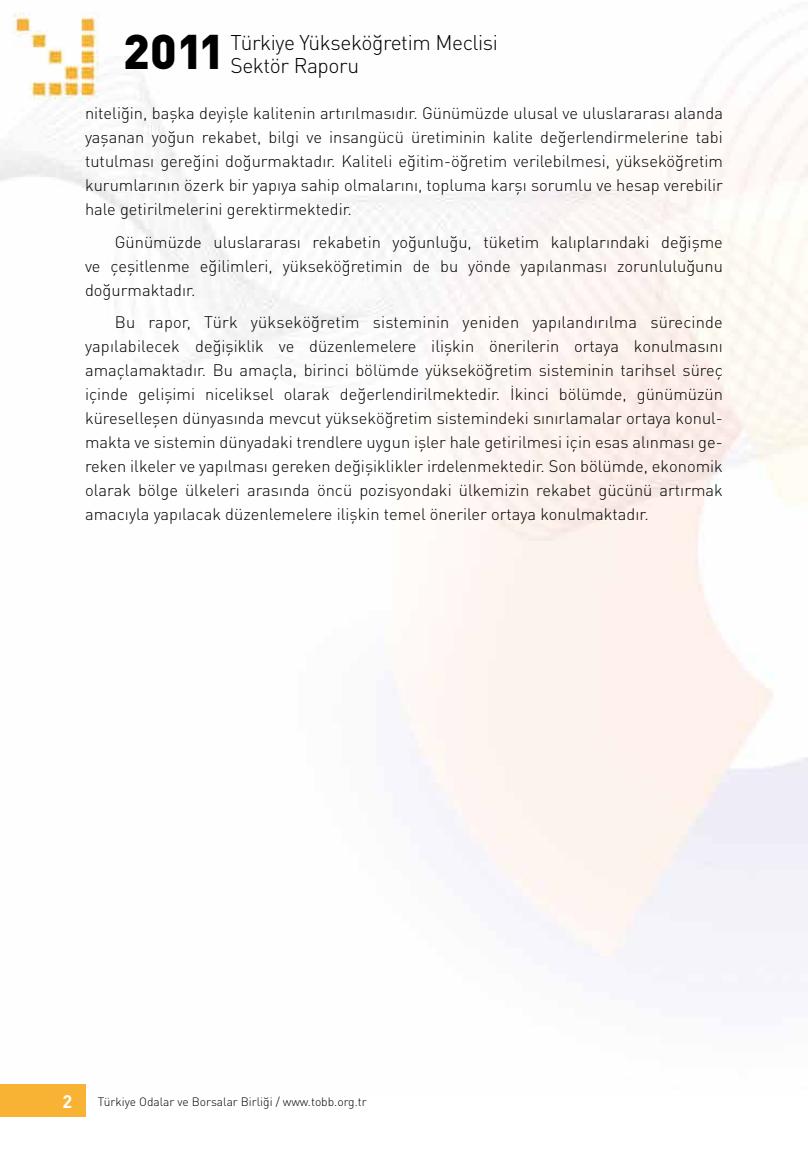
<style>
.page{position:relative;width:808px;height:1149px;background:#fff}
.page>*{position:absolute;margin:0;border:0;box-sizing:border-box;transform-origin:0 0}
.t1{font:900 48px "DIN Pro";color:#000}
.t2{font:300 21px/22.5px "DIN Pro";letter-spacing:-.02em;color:#000}
.t3{font:700 18px "DIN Pro";color:#fff}
.t4{font:300 16.5px/24px "DIN Pro";color:#000;text-align:justify}
.t5{font:300 12px "DIN Pro";color:#000}
</style>
<div class="page">
<img style="left:0;top:4px;width:808px;height:1090px">
<div style="left:0;top:1084px;width:85px;height:32px;background:#f8b334"></div>
<h1 class="t1" style="left:123px;top:19px;width:103px">2011</h1>
<p class="t2" style="left:230px;top:31px;width:269px">Türkiye Yükseköğretim Meclisi<br>Sektör Raporu</p>
<p class="t4" style="left:85px;top:100px;width:639px">niteliğin, başka deyişle kalitenin artırılmasıdır. Günümüzde ulusal ve uluslararası alanda yaşanan yoğun rekabet, bilgi ve insangücü üretiminin kalite değerlendirmelerine tabi tutulması gereğini doğurmaktadır. Kaliteli eğitim-öğretim verilebilmesi, yükseköğretim kurumlarının özerk bir yapıya sahip olmalarını, topluma karşı sorumlu ve hesap verebilir hale getirilmelerini gerektirmektedir.</p>
<p class="t4" style="left:85px;top:229px;width:639px;text-indent:30px">Günümüzde uluslararası rekabetin yoğunluğu, tüketim kalıplarındaki değişme ve çeşitlenme eğilimleri, yükseköğretimin de bu yönde yapılanması zorunluluğunu doğurmaktadır.</p>
<p class="t4" style="left:85px;top:309px;width:639px;text-indent:30px">Bu rapor, Türk yükseköğretim sisteminin yeniden yapılandırılma sürecinde yapılabilecek değişiklik ve düzenlemelere ilişkin önerilerin ortaya konulmasını amaçlamaktadır. Bu amaçla, birinci bölümde yükseköğretim sisteminin tarihsel süreç içinde gelişimi niceliksel olarak değerlendirilmektedir. İkinci bölümde, günümüzün küreselleşen dünyasında mevcut yükseköğretim sistemindeki sınırlamalar ortaya konul&shy;makta ve sistemin dünyadaki trendlere uygun işler hale getirilmesi için esas alınması ge&shy;reken ilkeler ve yapılması gereken değişiklikler irdelenmektedir. Son bölümde, ekonomik olarak bölge ülkeleri arasında öncü pozisyondaki ülkemizin rekabet gücünü artırmak amacıyla yapılacak düzenlemelere ilişkin temel öneriler ortaya konulmaktadır.</p>
<p class="t3" style="left:63px;top:1088px;width:11px">2</p>
<p class="t5" style="left:98px;top:1092px;width:270px">Türkiye Odalar ve Borsalar Birliği / www.tobb.org.tr</p>
</div>
